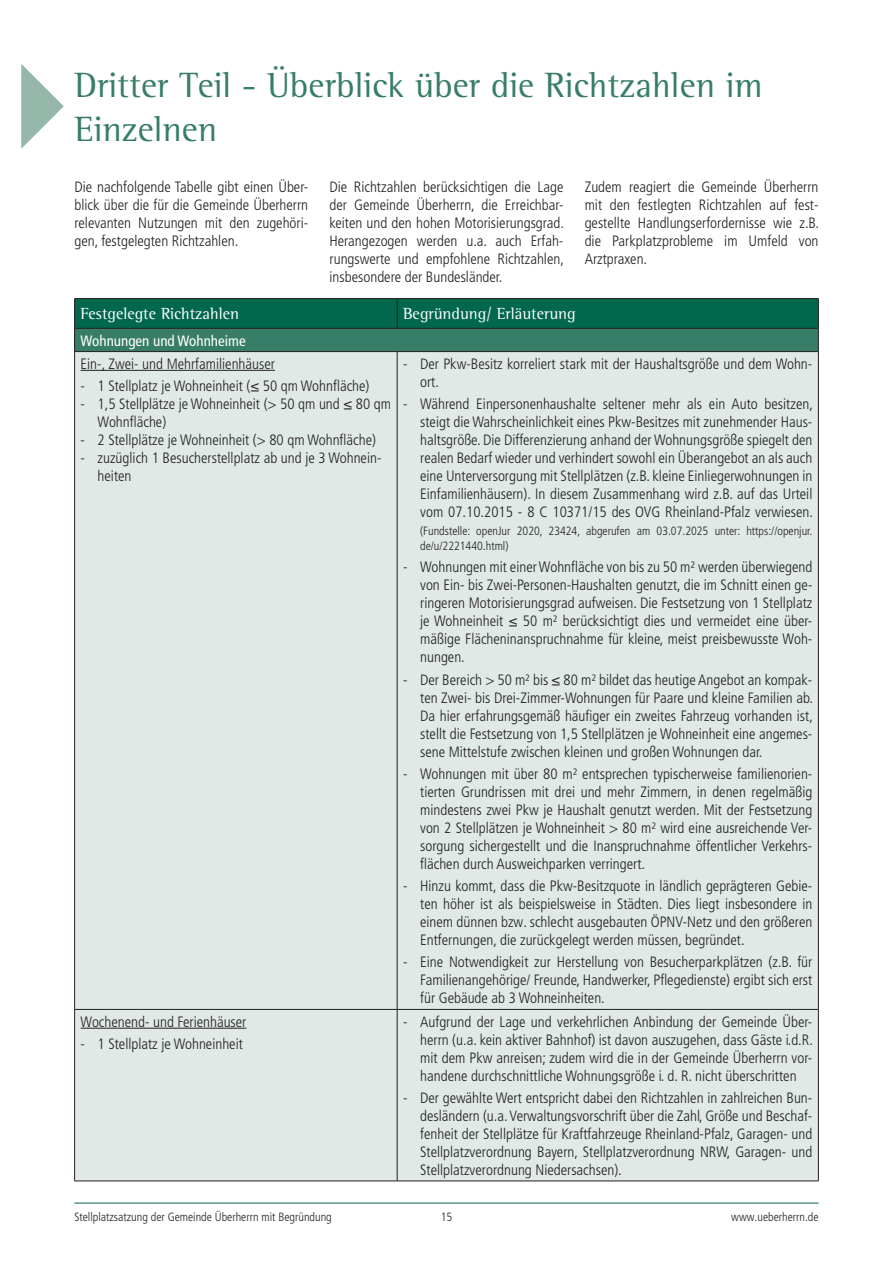
<style>
.page{position:relative;width:893px;height:1263px;background:#fff}
.page>*{position:absolute;margin:0;border:0;box-sizing:border-box;transform-origin:0 0}
.t1{font:36px/43.2px "Rotis Semi Serif Std";color:#377d67}
.t2{font:16.5px "Rotis Semi Serif Std";color:#fff}
.t3{font:300 condensed 15px/18px "Frutiger LT Pro";color:#231f20;text-align:justify}
.t4{font:condensed 15px "Frutiger LT Pro";color:#fff}
.t5{font:300 condensed 12px/15px "Frutiger LT Pro";color:#231f20}
</style>
<div class="page">
<hr style="left:74px;top:1203px;width:745px;height:1px;background:#01674d">
<svg style="left:21px;top:64px;width:43px;height:85px"></svg>
<div style="left:75px;top:352px;width:743px;height:829px;background:#e0e9e5"></div>
<hr style="left:74px;top:298px;width:323px;height:1px;background:#231f20">
<hr style="left:397px;top:298px;width:422px;height:1px;background:#231f20">
<hr style="left:818px;top:352px;width:1px;height:657px;background:#231f20">
<hr style="left:818px;top:1009px;width:1px;height:172px;background:#231f20">
<svg style="left:74px;top:299px;width:745px;height:52px;background:#186e56"></svg>
<hr style="left:74px;top:351px;width:323px;height:1px;background:#231f20">
<hr style="left:74px;top:352px;width:1px;height:657px;background:#231f20">
<hr style="left:397px;top:352px;width:1px;height:657px;background:#231f20">
<hr style="left:74px;top:1009px;width:323px;height:1px;background:#231f20">
<hr style="left:74px;top:1009px;width:1px;height:172px;background:#231f20">
<hr style="left:397px;top:1009px;width:1px;height:172px;background:#231f20">
<hr style="left:74px;top:1181px;width:323px;height:1px;background:#231f20">
<hr style="left:397px;top:351px;width:422px;height:1px;background:#231f20">
<hr style="left:397px;top:1009px;width:422px;height:1px;background:#231f20">
<hr style="left:397px;top:1181px;width:422px;height:1px;background:#231f20">
<hr style="left:81px;top:370px;width:194px;height:1px;background:#231f20">
<hr style="left:81px;top:1028px;width:165px;height:1px;background:#231f20">
<h1 class="t1" style="left:74px;top:64px;width:689px">Dritter Teil - Überblick über die Richtzahlen im<br>Einzelnen</h1>
<p class="t3" style="left:74px;top:178px;width:235px">Die nachfolgende Tabelle gibt einen Über&shy;blick über die für die Gemeinde Überherrn relevanten Nutzungen mit den zugehöri&shy;gen, festgelegten Richtzahlen.</p>
<p class="t3" style="left:330px;top:178px;width:236px">Die Richtzahlen berücksichtigen die Lage der Gemeinde Überherrn, die Erreichbar&shy;keiten und den hohen Motorisierungsgrad.<br>Herangezogen werden u.a. auch Erfah&shy;rungswerte und empfohlene Richtzahlen, insbesondere der Bundesländer.</p>
<p class="t3" style="left:585px;top:178px;width:236px">Zudem reagiert die Gemeinde Überherrn mit den festlegten Richtzahlen auf fest&shy;gestellte Handlungserfordernisse wie z.B. die Parkplatzprobleme im Umfeld von Arztpraxen.</p>
<p class="t2" style="left:81px;top:304px;width:160px">Festgelegte Richtzahlen</p>
<p class="t2" style="left:403px;top:304px;width:174px">Begründung/ Erläuterung</p>
<p class="t4" style="left:81px;top:332px;width:167px">Wohnungen und Wohnheime</p>
<p class="t3" style="left:81px;top:355px;width:196px">Ein-, Zwei- und Mehrfamilienhäuser</p>
<p class="t3" style="left:81px;top:377px;width:290px">- 1 Stellplatz je Wohneinheit (≤ 50 qm Wohnfläche)</p>
<p class="t3" style="left:98px;top:395px;width:295px;text-indent:-17px">- 1,5 Stellplätze je Wohneinheit (&gt; 50 qm und ≤ 80 qm<br>Wohnfläche)</p>
<p class="t3" style="left:81px;top:431px;width:297px">- 2 Stellplätze je Wohneinheit (&gt; 80 qm Wohnfläche)</p>
<p class="t3" style="left:98px;top:449px;width:285px;text-indent:-17px">- zuzüglich 1 Besucherstellplatz ab und je 3 Wohnein&shy;heiten</p>
<p class="t3" style="left:420px;top:355px;width:394px;text-indent:-17px">- Der Pkw-Besitz korreliert stark mit der Haushaltsgröße und dem Wohn&shy;ort.</p>
<p class="t3" style="left:420px;top:395px;width:394px;text-indent:-17px">- Während Einpersonenhaushalte seltener mehr als ein Auto besitzen, steigt die Wahrscheinlichkeit eines Pkw-Besitzes mit zunehmender Haus&shy;haltsgröße. Die Differenzierung anhand der Wohnungsgröße spiegelt den realen Bedarf wieder und verhindert sowohl ein Überangebot an als auch eine Unterversorgung mit Stellplätzen (z.B. kleine Einliegerwohnungen in Einfamilienhäusern). In diesem Zusammenhang wird z.B. auf das Urteil vom 07.10.2015 - 8 C 10371/15 des OVG Rheinland-Pfalz verwiesen.</p>
<p class="t5" style="left:420px;top:524px;width:394px">(Fundstelle: openJur 2020, 23424, abgerufen am 03.07.2025 unter: https://openjur. de/u/2221440.html)</p>
<p class="t3" style="left:420px;top:558px;width:394px;text-indent:-17px">- Wohnungen mit einer Wohnfläche von bis zu 50 m² werden überwiegend von Ein- bis Zwei-Personen-Haushalten genutzt, die im Schnitt einen ge&shy;ringeren Motorisierungsgrad aufweisen. Die Festsetzung von 1 Stellplatz je Wohneinheit ≤ 50 m² berücksichtigt dies und vermeidet eine über&shy;mäßige Flächeninanspruchnahme für kleine, meist preisbewusste Woh&shy;nungen.</p>
<p class="t3" style="left:420px;top:671px;width:394px;text-indent:-17px">- Der Bereich &gt; 50 m² bis ≤ 80 m² bildet das heutige Angebot an kompak&shy;ten Zwei- bis Drei-Zimmer-Wohnungen für Paare und kleine Familien ab.<br>Da hier erfahrungsgemäß häufiger ein zweites Fahrzeug vorhanden ist, stellt die Festsetzung von 1,5 Stellplätzen je Wohneinheit eine angemes&shy;sene Mittelstufe zwischen kleinen und großen Wohnungen dar.</p>
<p class="t3" style="left:420px;top:765px;width:394px;text-indent:-17px">- Wohnungen mit über 80 m² entsprechen typischerweise familienorien&shy;tierten Grundrissen mit drei und mehr Zimmern, in denen regelmäßig mindestens zwei Pkw je Haushalt genutzt werden. Mit der Festsetzung von 2 Stellplätzen je Wohneinheit &gt; 80 m² wird eine ausreichende Ver&shy;sorgung sichergestellt und die Inanspruchnahme öffentlicher Verkehrs&shy;flächen durch Ausweichparken verringert.</p>
<p class="t3" style="left:420px;top:877px;width:394px;text-indent:-17px">- Hinzu kommt, dass die Pkw-Besitzquote in ländlich geprägteren Gebie&shy;ten höher ist als beispielsweise in Städten. Dies liegt insbesondere in einem dünnen bzw. schlecht ausgebauten ÖPNV-Netz und den größeren Entfernungen, die zurückgelegt werden müssen, begründet.</p>
<p class="t3" style="left:420px;top:953px;width:394px;text-indent:-17px">- Eine Notwendigkeit zur Herstellung von Besucherparkplätzen (z.B. für Familienangehörige/ Freunde, Handwerker, Pflegedienste) ergibt sich erst für Gebäude ab 3 Wohneinheiten.</p>
<p class="t3" style="left:81px;top:1013px;width:167px">Wochenend- und Ferienhäuser</p>
<p class="t3" style="left:81px;top:1035px;width:164px">- 1 Stellplatz je Wohneinheit</p>
<p class="t3" style="left:420px;top:1013px;width:394px;text-align:left;text-indent:-17px">- Aufgrund der Lage und verkehrlichen Anbindung der Gemeinde Über&shy;herrn (u.a. kein aktiver Bahnhof) ist davon auszugehen, dass Gäste i.d.R. mit dem Pkw anreisen; zudem wird die in der Gemeinde Überherrn vor&shy;handene durchschnittliche Wohnungsgröße i. d. R. nicht überschritten</p>
<p class="t3" style="left:420px;top:1089px;width:394px;text-indent:-17px">- Der gewählte Wert entspricht dabei den Richtzahlen in zahlreichen Bun&shy;desländern (u.a. Verwaltungsvorschrift über die Zahl, Größe und Beschaf&shy;fenheit der Stellplätze für Kraftfahrzeuge Rheinland-Pfalz, Garagen- und Stellplatzverordnung Bayern, Stellplatzverordnung NRW, Garagen- und Stellplatzverordnung Niedersachsen).</p>
<p class="t5" style="left:74px;top:1209px;width:259px">Stellplatzsatzung der Gemeinde Überherrn mit Begründung</p>
<p class="t5" style="left:441px;top:1209px;width:13px">15</p>
<p class="t5" style="left:731px;top:1209px;width:89px">www.ueberherrn.de</p>
</div>
